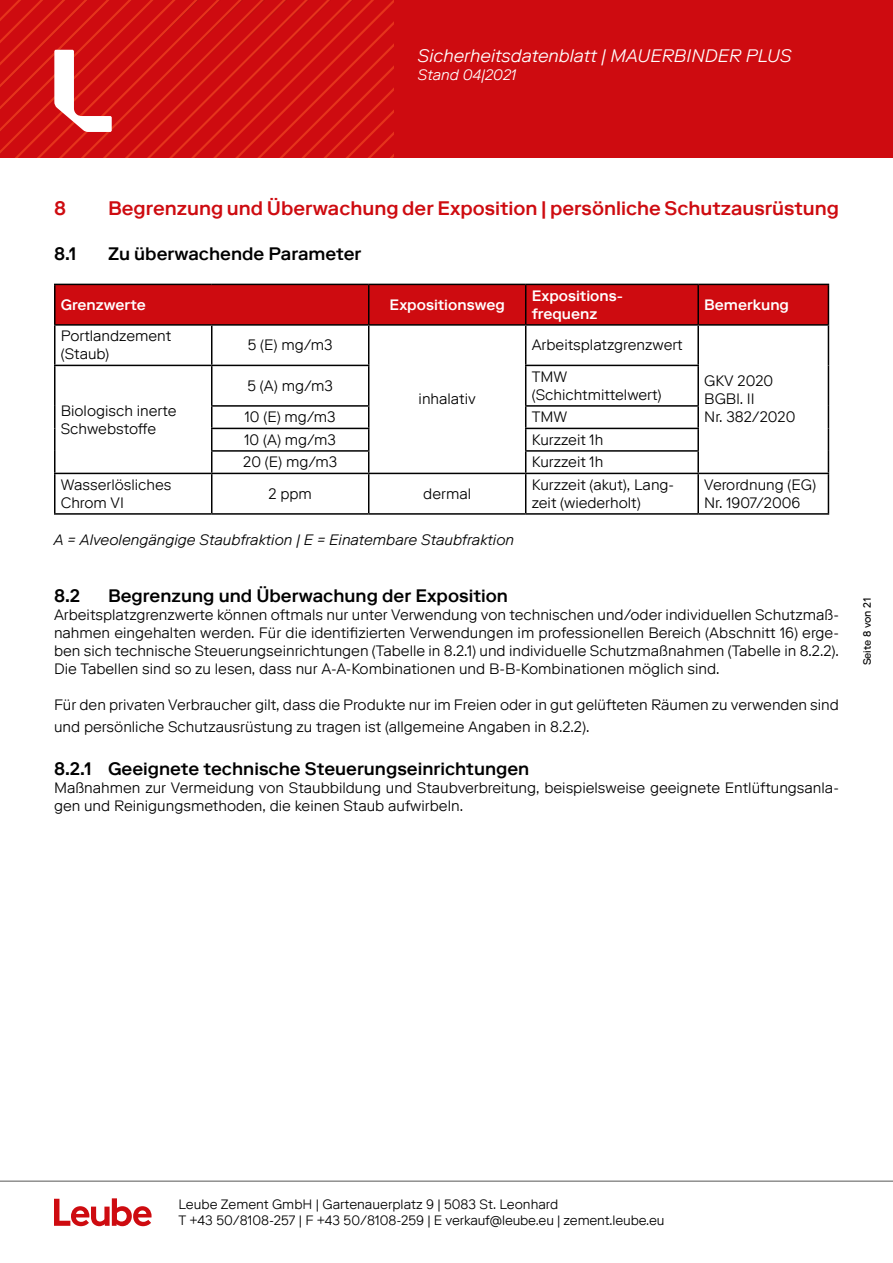
<style>
.page{position:relative;width:893px;height:1263px;background:#fff}
.page>*{position:absolute;margin:0;border:0;box-sizing:border-box;transform-origin:0 0}
.t1{font:500 19.5px "Riforma LLTT";color:#ce0b10}
.t2{font:500 18px "Riforma LLTT";color:#000}
.t3{font:italic 300 18px "Riforma LLTT";color:#fff}
.t4{font:300 15px/18px "Riforma LLTT";color:#000}
.t5{font:italic 300 15px "Riforma LLTT";color:#000}
.t6{font:500 15px/18px "Riforma LLTT";color:#fff}
.t7{font:italic 300 15px "Riforma LLTT";color:#fff}
.t8{font:300 13.5px/16.2px "Riforma LLTT";color:#000}
.t9{font:10.5px "Riforma LLTT";color:#000}
</style>
<div class="page">
<div style="left:0;top:0;width:893px;height:157px;background:#ce0b10"></div>
<svg style="left:0;top:0;width:394px;height:157px"></svg>
<svg style="left:54px;top:1198px;width:98px;height:28px"></svg>
<hr style="left:0;top:1181px;width:893px;height:1px;background:#575756">
<div style="left:56px;top:285px;width:772px;height:39px;background:#ce0b10"></div>
<hr style="left:54px;top:284px;width:158px;height:1px;background:#000">
<hr style="left:54px;top:285px;width:2px;height:39px;background:#000">
<hr style="left:212px;top:284px;width:157px;height:1px;background:#000">
<hr style="left:369px;top:284px;width:157px;height:1px;background:#000">
<hr style="left:368px;top:285px;width:1px;height:39px;background:#000">
<hr style="left:526px;top:284px;width:172px;height:1px;background:#000">
<hr style="left:525px;top:285px;width:1px;height:39px;background:#000">
<hr style="left:698px;top:284px;width:131px;height:1px;background:#000">
<hr style="left:697px;top:285px;width:2px;height:39px;background:#000">
<hr style="left:828px;top:285px;width:1px;height:39px;background:#000">
<hr style="left:54px;top:324px;width:158px;height:2px;background:#000">
<hr style="left:54px;top:326px;width:2px;height:39px;background:#000">
<hr style="left:212px;top:324px;width:157px;height:2px;background:#000">
<hr style="left:211px;top:326px;width:1px;height:39px;background:#000">
<hr style="left:369px;top:324px;width:157px;height:2px;background:#000">
<hr style="left:368px;top:326px;width:1px;height:39px;background:#000">
<hr style="left:526px;top:324px;width:172px;height:2px;background:#000">
<hr style="left:525px;top:326px;width:1px;height:39px;background:#000">
<hr style="left:698px;top:324px;width:131px;height:2px;background:#000">
<hr style="left:697px;top:326px;width:2px;height:39px;background:#000">
<hr style="left:828px;top:326px;width:1px;height:39px;background:#000">
<hr style="left:54px;top:365px;width:158px;height:1px;background:#000">
<hr style="left:54px;top:366px;width:2px;height:40px;background:#000">
<hr style="left:212px;top:365px;width:157px;height:1px;background:#000">
<hr style="left:211px;top:366px;width:1px;height:39px;background:#000">
<hr style="left:368px;top:366px;width:1px;height:39px;background:#000">
<hr style="left:525px;top:365px;width:174px;height:1px;background:#000">
<hr style="left:525px;top:366px;width:1px;height:39px;background:#000">
<hr style="left:697px;top:366px;width:2px;height:39px;background:#000">
<hr style="left:828px;top:365px;width:1px;height:41px;background:#000">
<hr style="left:54px;top:406px;width:2px;height:22px;background:#000">
<hr style="left:211px;top:405px;width:158px;height:2px;background:#000">
<hr style="left:525px;top:405px;width:174px;height:2px;background:#000">
<hr style="left:697px;top:407px;width:2px;height:21px;background:#000">
<hr style="left:54px;top:428px;width:2px;height:23px;background:#000">
<hr style="left:211px;top:428px;width:158px;height:1px;background:#000">
<hr style="left:525px;top:428px;width:174px;height:1px;background:#000">
<hr style="left:697px;top:429px;width:2px;height:21px;background:#000">
<hr style="left:54px;top:451px;width:2px;height:22px;background:#000">
<hr style="left:211px;top:450px;width:158px;height:2px;background:#000">
<svg style="left:211px;top:407px;width:1px;height:66px"></svg>
<svg style="left:368px;top:407px;width:1px;height:66px"></svg>
<hr style="left:525px;top:450px;width:174px;height:2px;background:#000">
<svg style="left:525px;top:407px;width:1px;height:66px"></svg>
<hr style="left:697px;top:452px;width:2px;height:21px;background:#000">
<svg style="left:828px;top:406px;width:1px;height:67px"></svg>
<hr style="left:54px;top:473px;width:158px;height:1px;background:#000">
<hr style="left:54px;top:474px;width:2px;height:39px;background:#000">
<hr style="left:212px;top:473px;width:157px;height:1px;background:#000">
<hr style="left:211px;top:474px;width:1px;height:39px;background:#000">
<hr style="left:369px;top:473px;width:157px;height:1px;background:#000">
<hr style="left:368px;top:474px;width:1px;height:39px;background:#000">
<hr style="left:526px;top:473px;width:172px;height:1px;background:#000">
<hr style="left:525px;top:474px;width:1px;height:39px;background:#000">
<hr style="left:698px;top:473px;width:131px;height:1px;background:#000">
<hr style="left:697px;top:474px;width:2px;height:39px;background:#000">
<hr style="left:828px;top:474px;width:1px;height:39px;background:#000">
<hr style="left:54px;top:513px;width:158px;height:2px;background:#000">
<hr style="left:212px;top:513px;width:157px;height:2px;background:#000">
<hr style="left:369px;top:513px;width:157px;height:2px;background:#000">
<hr style="left:526px;top:513px;width:172px;height:2px;background:#000">
<hr style="left:698px;top:513px;width:131px;height:2px;background:#000">
<p class="t3" style="left:418px;top:44px;width:375px">Sicherheitsdatenblatt | MAUERBINDER PLUS</p>
<p class="t7" style="left:418px;top:65px;width:100px">Stand 04|2021</p>
<h1 class="t1" style="left:54px;top:195px;width:14px">8</h1>
<h1 class="t1" style="left:108px;top:195px;width:732px">Begrenzung und Überwachung der Exposition | persönliche Schutzausrüstung</h1>
<p class="t2" style="left:54px;top:242px;width:24px">8.1</p>
<p class="t2" style="left:108px;top:242px;width:255px">Zu überwachende Parameter</p>
<p class="t6" style="left:61px;top:295px;width:86px">Grenzwerte</p>
<p class="t6" style="left:390px;top:295px;width:117px">Expositionsweg</p>
<p class="t6" style="left:532px;top:286px;width:93px">Expositions&shy;frequenz</p>
<p class="t6" style="left:704px;top:295px;width:86px">Bemerkung</p>
<p class="t4" style="left:61px;top:327px;width:112px">Portlandzement (Staub)</p>
<p class="t4" style="left:248px;top:336px;width:86px">5 (E) mg/m3</p>
<p class="t4" style="left:419px;top:390px;width:59px">inhalativ</p>
<p class="t4" style="left:532px;top:336px;width:153px">Arbeitsplatzgrenzwert</p>
<p class="t4" style="left:248px;top:376px;width:87px">5 (A) mg/m3</p>
<p class="t4" style="left:532px;top:367px;width:131px">TMW (Schichtmittelwert)</p>
<p class="t4" style="left:245px;top:408px;width:93px">10 (E) mg/m3</p>
<p class="t4" style="left:532px;top:408px;width:37px">TMW</p>
<p class="t4" style="left:244px;top:430px;width:93px">10 (A) mg/m3</p>
<p class="t4" style="left:532px;top:430px;width:73px">Kurzzeit 1h</p>
<p class="t4" style="left:243px;top:453px;width:96px">20 (E) mg/m3</p>
<p class="t4" style="left:532px;top:453px;width:73px">Kurzzeit 1h</p>
<p class="t4" style="left:704px;top:372px;width:93px">GKV 2020<br>BGBl. II<br>Nr. 382/2020</p>
<p class="t4" style="left:61px;top:401px;width:117px">Biologisch inerte<br>Schwebstoffe</p>
<p class="t4" style="left:61px;top:475px;width:112px">Wasserlösliches<br>Chrom VI</p>
<p class="t4" style="left:268px;top:484px;width:45px">2 ppm</p>
<p class="t4" style="left:423px;top:484px;width:49px">dermal</p>
<p class="t4" style="left:532px;top:475px;width:144px">Kurzzeit (akut), Lang&shy;zeit (wiederholt)</p>
<p class="t4" style="left:704px;top:475px;width:113px">Verordnung (EG)<br>Nr. 1907/2006</p>
<p class="t5" style="left:54px;top:530px;width:462px">A = Alveolengängige Staubfraktion | E = Einatembare Staubfraktion</p>
<p class="t2" style="left:54px;top:584px;width:28px">8.2</p>
<p class="t2" style="left:108px;top:584px;width:401px">Begrenzung und Überwachung der Exposition</p>
<p class="t4" style="left:54px;top:606px;width:786px;text-align:justify">Arbeitsplatzgrenzwerte können oftmals nur unter Verwendung von technischen und/oder individuellen Schutzmaß&shy;nahmen eingehalten werden. Für die identifizierten Verwendungen im professionellen Bereich (Abschnitt 16) erge&shy;ben sich technische Steuerungseinrichtungen (Tabelle in 8.2.1) und individuelle Schutzmaßnahmen (Tabelle in 8.2.2).<br>Die Tabellen sind so zu lesen, dass nur A-A-Kombinationen und B-B-Kombinationen möglich sind.</p>
<p class="t4" style="left:54px;top:694px;width:786px;line-height:21.6px">Für den privaten Verbraucher gilt, dass die Produkte nur im Freien oder in gut gelüfteten Räumen zu verwenden sind und persönliche Schutzausrüstung zu tragen ist (allgemeine Angaben in 8.2.2).</p>
<p class="t2" style="left:54px;top:757px;width:477px">8.2.1 Geeignete technische Steuerungseinrichtungen</p>
<p class="t4" style="left:54px;top:779px;width:786px">Maßnahmen zur Vermeidung von Staubbildung und Staubverbreitung, beispielsweise geeignete Entlüftungsanla&shy;gen und Reinigungsmethoden, die keinen Staub aufwirbeln.</p>
<p class="t9" style="left:860px;top:665px;width:69px;rotate:-90deg">Seite 8 von 21</p>
<p class="t8" style="left:179px;top:1196px;width:487px">Leube Zement GmbH | Gartenauerplatz 9 | 5083 St. Leonhard<br>T +43 50/8108-257 | F +43 50/8108-259 | E verkauf@leube.eu | zement.leube.eu</p>
</div>
